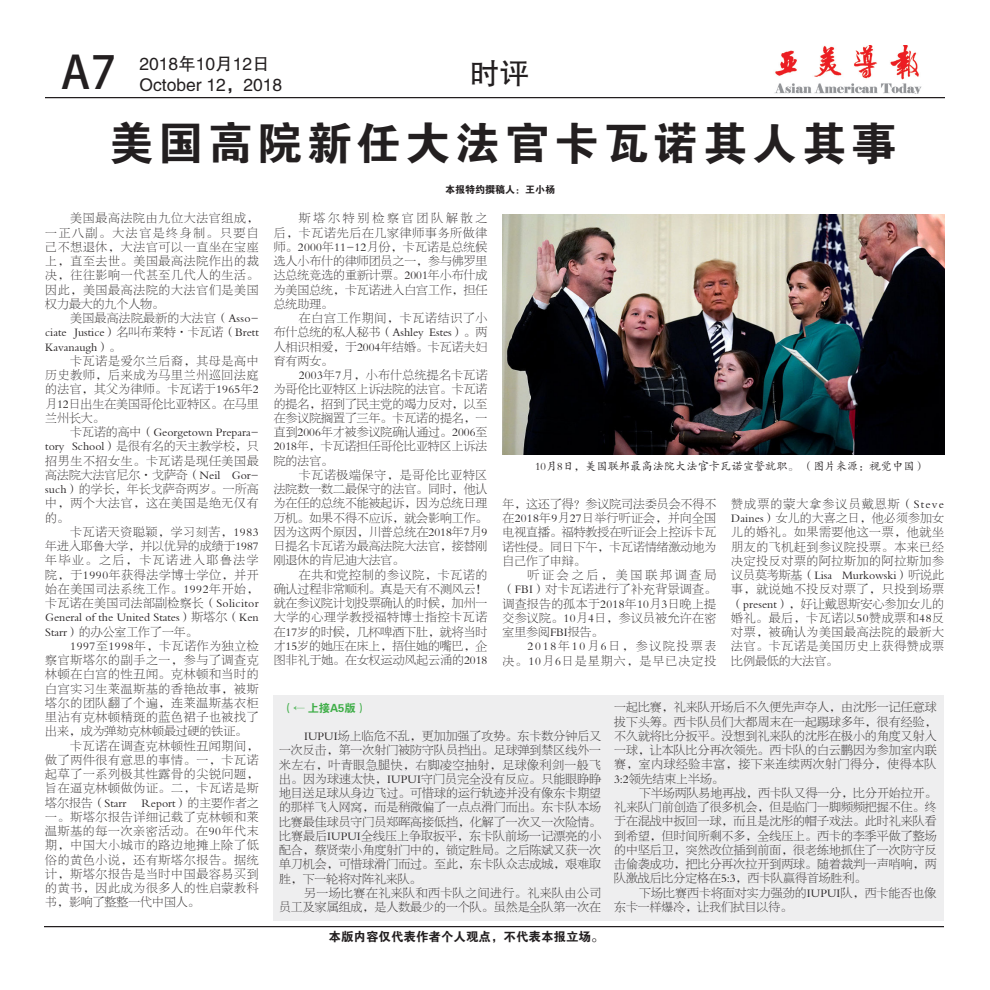
<style>
.page{position:relative;width:990px;height:990px;background:#fff}
.page>*{position:absolute;margin:0;border:0;box-sizing:border-box;transform-origin:0 0}
.t1{font:45px "FZDHTJW GB1 0";letter-spacing:.1em;color:#231f20}
.t2{font:45px "Adobe Heiti Std";color:#231f20}
.t3{font:30px "FZHTJW GB1 0";color:#231f20}
.t4{font:17.5px "FZHTFW GB1 0";color:#231f20}
.t5{font:12.5px "FZDHTJW GB1 0";color:#231f20}
.t6{font:11.88px/14.2px "FZBSJW GB1 0";letter-spacing:.005em;color:#231f20;text-align:justify}
.t7{font:11.88px/14.2px "FZBSJW GB1 0";letter-spacing:.155em;color:#231f20;text-align:right}
.t8{font:11.25px "FZKTJW GB1 0";color:#231f20}
.t9{font:11.25px "FZDHTJW GB1 0";color:#40ae49}
.t10{font:10px "FZDHTJW GB1 0";color:#231f20}
</style>
<div class="page">
<hr style="left:45px;top:97px;width:900px;height:1px;background:#231f20">
<img style="left:774px;top:45px;width:148px;height:49px">
<hr style="left:44px;top:926px;width:900px;height:1px;background:#231f20">
<div style="left:274px;top:695px;width:670px;height:226px;background:#eeeeef"></div>
<img style="left:503px;top:214px;width:442px;height:241px">
<p class="t2" style="left:61px;top:46px;width:57px">A7</p>
<p class="t4" style="left:139px;top:54px;width:132px">2018年10月12日</p>
<p class="t4" style="left:139px;top:75px;width:144px">October 12，2018</p>
<p class="t3" style="left:469px;top:57px;width:61px">时评</p>
<p class="t1" style="left:109px;top:119px;width:789px">美国高院新任大法官卡瓦诺其人其事</p>
<p class="t6" style="left:45px;top:212px;width:215px;text-indent:25px">美国最高法院由九位大法官组成，一正八副。大法官是终身制。只要自己不想退休，大法官可以一直坐在宝座上，直至去世。美国最高法院作出的裁决，往往影响一代甚至几代人的生活。因此，美国最高法院的大法官们是美国权力最大的九个人物。</p>
<p class="t6" style="left:45px;top:311px;width:215px;text-indent:25px">美国最高法院最新的大法官（Asso&shy;ciate Justice）名叫布莱特·卡瓦诺（Brett Kavanaugh）。</p>
<p class="t6" style="left:45px;top:354px;width:215px;text-indent:25px">卡瓦诺是爱尔兰后裔，其母是高中历史教师，后来成为马里兰州巡回法庭的法官，其父为律师。卡瓦诺于1965年2月12日出生在美国哥伦比亚特区。在马里兰州长大。</p>
<p class="t6" style="left:45px;top:425px;width:215px;text-indent:25px">卡瓦诺的高中（Georgetown Prepara&shy;tory School）是很有名的天主教学校，只招男生不招女生。卡瓦诺是现任美国最高法院大法官尼尔·戈萨奇（Neil Gor&shy;such）的学长，年长戈萨奇两岁。一所高中，两个大法官，这在美国是绝无仅有的。</p>
<p class="t6" style="left:45px;top:525px;width:215px;text-indent:25px">卡瓦诺天资聪颖，学习刻苦，1983年进入耶鲁大学，并以优异的成绩于1987年毕业。之后，卡瓦诺进入耶鲁法学院，于1990年获得法学博士学位，并开始在美国司法系统工作。1992年开始，卡瓦诺在美国司法部副检察长（Solicitor General of the United States）斯塔尔（Ken Starr）的办公室工作了一年。</p>
<p class="t6" style="left:45px;top:639px;width:215px;text-indent:25px">1997至1998年，卡瓦诺作为独立检察官斯塔尔的副手之一，参与了调查克林顿在白宫的性丑闻。克林顿和当时的白宫实习生莱温斯基的香艳故事，被斯塔尔的团队翻了个遍，连莱温斯基衣柜里沾有克林顿精斑的蓝色裙子也被找了出来，成为弹劾克林顿最过硬的铁证。</p>
<p class="t6" style="left:45px;top:739px;width:215px;text-indent:25px">卡瓦诺在调查克林顿性丑闻期间，做了两件很有意思的事情。一，卡瓦诺起草了一系列极其性露骨的尖锐问题，旨在逼克林顿做伪证。二，卡瓦诺是斯塔尔报告（Starr</p>
<p class="t6" style="left:45px;top:796px;width:215px;text-indent:96px">Report）的主要作者之一。斯塔尔报告详细记载了克林顿和莱温斯基的每一次亲密活动。在90年代末期，中国大小城市的路边地摊上除了低俗的黄色小说，还有斯塔尔报告。据统计，斯塔尔报告是当时中国最容易买到的黄书，因此成为很多人的性启蒙教科书，影响了整整一代中国人。</p>
<p class="t10" style="left:445px;top:184px;width:111px">本报特约撰稿人：王小杨</p>
<p class="t6" style="left:274px;top:212px;width:215px;text-indent:25px">斯塔尔特别检察官团队解散之后，卡瓦诺先后在几家律师事务所做律师。2000年11-12月份，卡瓦诺是总统候选人小布什的律师团员之一，参与佛罗里达总统竞选的重新计票。2001年小布什成为美国总统，卡瓦诺进入白宫工作，担任总统助理。</p>
<p class="t6" style="left:274px;top:311px;width:215px;text-indent:25px">在白宫工作期间，卡瓦诺结识了小布什总统的私人秘书（Ashley Estes）。两人相识相爱，于2004年结婚。卡瓦诺夫妇育有两女。</p>
<p class="t6" style="left:274px;top:368px;width:215px;text-indent:25px">2003年7月，小布什总统提名卡瓦诺为哥伦比亚特区上诉法院的法官。卡瓦诺的提名，招到了民主党的竭力反对，以至在参议院搁置了三年。卡瓦诺的提名，一直到2006年才被参议院确认通过。2006至2018年，卡瓦诺担任哥伦比亚特区上诉法院的法官。</p>
<p class="t6" style="left:274px;top:468px;width:215px;text-indent:25px">卡瓦诺极端保守，是哥伦比亚特区法院数一数二最保守的法官。同时，他认为在任的总统不能被起诉，因为总统日理万机。如果不得不应诉，就会影响工作。因为这两个原因，川普总统在2018年7月9日提名卡瓦诺为最高法院大法官，接替刚刚退休的肯尼迪大法官。</p>
<p class="t6" style="left:274px;top:568px;width:215px;text-indent:25px">在共和党控制的参议院，卡瓦诺的确认过程非常顺利。真是天有不测风云！就在参议院计划投票确认的时候，加州一大学的心理学教授福特博士指控卡瓦诺在17岁的时候，几杯啤酒下肚，就将当时才15岁的她压在床上，捂住她的嘴巴，企图非礼于她。在女权运动风起云涌的2018</p>
<p class="t8" style="left:535px;top:460px;width:392px">10月8日，美国联邦最高法院大法官卡瓦诺宣誓就职。 （图片来源：视觉中国）</p>
<p class="t6" style="left:502px;top:497px;width:215px">年，这还了得？参议院司法委员会不得不在2018年9月27日举行听证会，并向全国电视直播。福特教授在听证会上控诉卡瓦诺性侵。同日下午，卡瓦诺情绪激动地为自己作了申辩。</p>
<p class="t6" style="left:502px;top:568px;width:215px;text-indent:25px">听证会之后，美国联邦调查局（FBI）对卡瓦诺进行了补充背景调查。调查报告的孤本于2018年10月3日晚上提交参议院。10月4日，参议员被允许在密室里参阅FBI报告。</p>
<p class="t7" style="left:502px;top:640px;width:215px">2018年10月6日，参议院投票表<br>决。10月6日是星期六，是早已决定投</p>
<p class="t6" style="left:731px;top:497px;width:214px">赞成票的蒙大拿参议员戴恩斯（Steve Daines）女儿的大喜之日，他必须参加女儿的婚礼。如果需要他这一票，他就坐朋友的飞机赶到参议院投票。本来已经决定投反对票的阿拉斯加的阿拉斯加参议员莫考斯基（Lisa Murkowski）听说此事，就说她不投反对票了，只投到场票（present），好让戴恩斯安心参加女儿的婚礼。最后，卡瓦诺以50赞成票和48反对票，被确认为美国最高法院的最新大法官。卡瓦诺是美国历史上获得赞成票比例最低的大法官。</p>
<p class="t9" style="left:282px;top:702px;width:86px">（← 上接A5版）</p>
<p class="t6" style="left:279px;top:729px;width:324px;text-indent:25px">IUPUI场上临危不乱，更加加强了攻势。东卡数分钟后又一次反击，第一次射门被防守队员挡出。足球弹到禁区线外一米左右，叶青眼急腿快，右脚凌空抽射，足球像利剑一般飞出。因为球速太快，IUPUI守门员完全没有反应。只能眼睁睁地目送足球从身边飞过。可惜球的运行轨迹并没有像东卡期望的那样飞入网窝，而是稍微偏了一点点滑门而出。东卡队本场比赛最佳球员守门员郑晖高接低挡，化解了一次又一次险情。比赛最后IUPUI全线压上争取扳平，东卡队前场一记漂亮的小配合，蔡贤荣小角度射门中的，锁定胜局。之后陈斌又获一次单刀机会，可惜球滑门而过。至此，东卡队众志成城，艰难取胜，下一轮将对阵礼来队。</p>
<p class="t6" style="left:279px;top:886px;width:324px;text-align:right">另一场比赛在礼来队和西卡队之间进行。礼来队由公司<br>员工及家属组成，是人数最少的一个队。虽然是全队第一次在</p>
<p class="t5" style="left:328px;top:930px;width:276px">本版内容仅代表作者个人观点，不代表本报立场。</p>
<p class="t6" style="left:614px;top:701px;width:324px">一起比赛，礼来队开场后不久便先声夺人，由沈彤一记任意球拔下头筹。西卡队员们大都周末在一起踢球多年，很有经验，不久就将比分扳平。没想到礼来队的沈彤在极小的角度又射入一球，让本队比分再次领先。西卡队的白云鹏因为参加室内联赛，室内球经验丰富，接下来连续两次射门得分，使得本队3:2领先结束上半场。</p>
<p class="t6" style="left:614px;top:786px;width:324px;text-indent:25px">下半场两队易地再战，西卡队又得一分，比分开始拉开。礼来队门前创造了很多机会，但是临门一脚频频把握不住。终于在混战中扳回一球，而且是沈彤的帽子戏法。此时礼来队看到希望，但时间所剩不多，全线压上。西卡的李季平做了整场的中坚后卫，突然改位插到前面，很老练地抓住了一次防守反击偷袭成功，把比分再次拉开到两球。随着裁判一声哨响，两队激战后比分定格在5:3，西卡队赢得首场胜利。</p>
<p class="t6" style="left:614px;top:886px;width:324px;text-indent:25px">下场比赛西卡将面对实力强劲的IUPUI队，西卡能否也像东卡一样爆冷，让我们拭目以待。</p>
</div>
